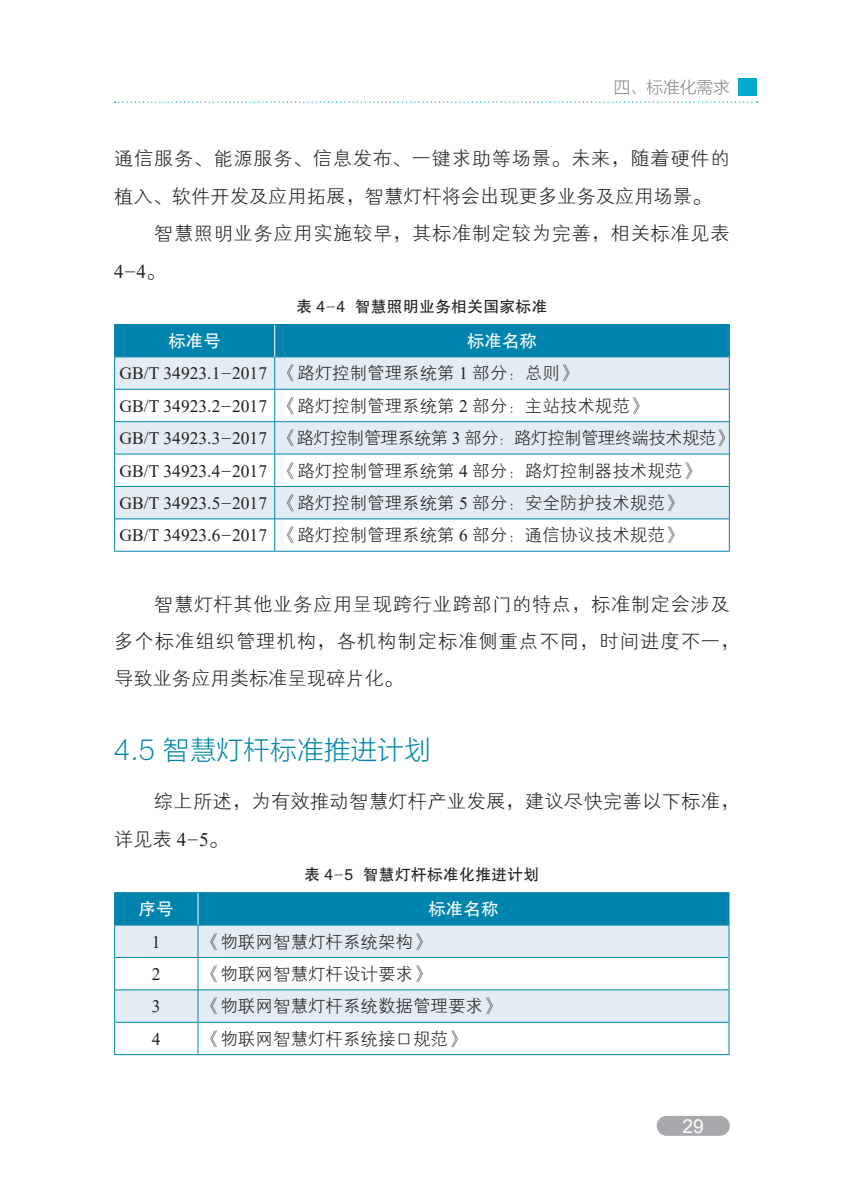
<style>
.page{position:relative;width:844px;height:1191px;background:#fff}
.page>*{position:absolute;margin:0;border:0;box-sizing:border-box;transform-origin:0 0}
.t1{font:26.25px "FZLTXHK GBK1 0";letter-spacing:.02em;color:#0084ad}
.t2{font:19.25px/37.4px "FZXH1 K GBK1 0";letter-spacing:.035em;color:#231f20}
.t3{font:19.25px/37.4px "FZXH1 K GBK1 0";letter-spacing:.015em;color:#231f20}
.t4{font:19.25px "FZXH1 K GBK1 0";color:#231f20}
.t5{font:19.25px "Times New Roman";color:#231f20}
.t6{font:19.25px "Arial";color:#fff}
.t7{font:17.5px/32.4px "FZXH1 K GBK1 0";color:#231f20}
.t8{font:17.5px "Times New Roman";color:#231f20}
.t9{font:17.5px "FZHTK GBK1 0";color:#fff}
.t10{font:16.62px "FZLTXHK GBK1 0";color:#808285}
.t11{font:15.75px "FZHTK GBK1 0";letter-spacing:.02em;color:#231f20}
.s1{font-family:"FZKTK GBK1 0"}
.s2{font-family:"FZXH1 K GBK1 0"}
.s3{font-family:"Times New Roman"}
</style>
<div class="page">
<div style="left:738px;top:78px;width:18px;height:18px;background:#00abcd"></div>
<div style="left:656px;top:1115px;width:73px;height:20px;background:#a8a9ad;border-radius:10px"></div>
<svg style="left:115px;top:102px;width:642px;height:1px"></svg>
<div style="left:115px;top:325px;width:613px;height:31px;background:#0084ad"></div>
<svg style="left:115px;top:357px;width:613px;height:161px;fill:#e4edf4"></svg>
<hr style="left:114px;top:324px;width:160px;height:1px;background:#0084ad">
<hr style="left:114px;top:325px;width:1px;height:32px;background:#0084ad">
<hr style="left:274px;top:324px;width:455px;height:1px;background:#0084ad">
<hr style="left:728px;top:325px;width:1px;height:32px;background:#0084ad">
<hr style="left:114px;top:357px;width:1px;height:32px;background:#0084ad">
<hr style="left:728px;top:357px;width:1px;height:32px;background:#0084ad">
<hr style="left:114px;top:389px;width:1px;height:33px;background:#0084ad">
<hr style="left:728px;top:389px;width:1px;height:33px;background:#0084ad">
<hr style="left:114px;top:422px;width:1px;height:32px;background:#0084ad">
<hr style="left:728px;top:422px;width:1px;height:32px;background:#0084ad">
<hr style="left:114px;top:454px;width:1px;height:32px;background:#0084ad">
<hr style="left:728px;top:454px;width:1px;height:32px;background:#0084ad">
<hr style="left:114px;top:486px;width:1px;height:33px;background:#0084ad">
<hr style="left:728px;top:486px;width:1px;height:33px;background:#0084ad">
<hr style="left:114px;top:519px;width:1px;height:32px;background:#0084ad">
<hr style="left:728px;top:519px;width:1px;height:32px;background:#0084ad">
<hr style="left:114px;top:551px;width:160px;height:1px;background:#0084ad">
<hr style="left:274px;top:551px;width:455px;height:1px;background:#0084ad">
<hr style="left:115px;top:356px;width:159px;height:1px;background:#0084ad">
<hr style="left:274px;top:356px;width:454px;height:1px;background:#0084ad">
<hr style="left:274px;top:357px;width:1px;height:32px;background:#0084ad">
<hr style="left:115px;top:389px;width:159px;height:1px;background:#0084ad">
<hr style="left:274px;top:389px;width:454px;height:1px;background:#0084ad">
<hr style="left:274px;top:389px;width:1px;height:32px;background:#0084ad">
<hr style="left:115px;top:421px;width:159px;height:1px;background:#0084ad">
<hr style="left:274px;top:421px;width:454px;height:1px;background:#0084ad">
<hr style="left:274px;top:422px;width:1px;height:32px;background:#0084ad">
<hr style="left:115px;top:454px;width:159px;height:1px;background:#0084ad">
<hr style="left:274px;top:454px;width:454px;height:1px;background:#0084ad">
<hr style="left:274px;top:454px;width:1px;height:32px;background:#0084ad">
<hr style="left:115px;top:486px;width:159px;height:1px;background:#0084ad">
<hr style="left:274px;top:486px;width:454px;height:1px;background:#0084ad">
<hr style="left:274px;top:487px;width:1px;height:31px;background:#0084ad">
<hr style="left:115px;top:518px;width:159px;height:1px;background:#0084ad">
<hr style="left:274px;top:518px;width:454px;height:1px;background:#0084ad">
<hr style="left:274px;top:519px;width:1px;height:32px;background:#0084ad">
<hr style="left:274px;top:325px;width:1px;height:32px;background:#fff">
<div style="left:115px;top:893px;width:613px;height:31px;background:#0084ad"></div>
<svg style="left:115px;top:925px;width:613px;height:97px;fill:#e4edf4"></svg>
<hr style="left:114px;top:892px;width:84px;height:1px;background:#0084ad">
<hr style="left:114px;top:893px;width:1px;height:32px;background:#0084ad">
<hr style="left:198px;top:892px;width:531px;height:1px;background:#0084ad">
<hr style="left:728px;top:893px;width:1px;height:32px;background:#0084ad">
<hr style="left:114px;top:925px;width:1px;height:32px;background:#0084ad">
<hr style="left:728px;top:925px;width:1px;height:32px;background:#0084ad">
<hr style="left:114px;top:957px;width:1px;height:33px;background:#0084ad">
<hr style="left:728px;top:957px;width:1px;height:33px;background:#0084ad">
<hr style="left:114px;top:990px;width:1px;height:32px;background:#0084ad">
<hr style="left:728px;top:990px;width:1px;height:32px;background:#0084ad">
<hr style="left:114px;top:1022px;width:1px;height:32px;background:#0084ad">
<hr style="left:728px;top:1022px;width:1px;height:32px;background:#0084ad">
<hr style="left:115px;top:924px;width:83px;height:1px;background:#0084ad">
<hr style="left:198px;top:924px;width:530px;height:1px;background:#0084ad">
<hr style="left:198px;top:925px;width:1px;height:32px;background:#0084ad">
<hr style="left:115px;top:957px;width:83px;height:1px;background:#0084ad">
<hr style="left:198px;top:957px;width:530px;height:1px;background:#0084ad">
<hr style="left:198px;top:957px;width:1px;height:32px;background:#0084ad">
<hr style="left:115px;top:989px;width:83px;height:1px;background:#0084ad">
<hr style="left:198px;top:989px;width:530px;height:1px;background:#0084ad">
<hr style="left:198px;top:990px;width:1px;height:32px;background:#0084ad">
<hr style="left:115px;top:1022px;width:83px;height:1px;background:#0084ad">
<hr style="left:198px;top:1022px;width:530px;height:1px;background:#0084ad">
<hr style="left:198px;top:1022px;width:1px;height:32px;background:#0084ad">
<hr style="left:114px;top:1054px;width:84px;height:1px;background:#0084ad">
<hr style="left:198px;top:1054px;width:531px;height:1px;background:#0084ad">
<hr style="left:198px;top:893px;width:1px;height:32px;background:#fff">
<p class="t10" style="left:596px;top:78px;width:134px">　四、标准化需求</p>
<p class="t2" style="left:114px;top:140px;width:617px">通信服务、能源服务、信息发布、一键求助等场景。未来，随着硬件的</p>
<p class="t4" style="left:114px;top:185px;width:598px">植入、软件开发及应用拓展，智慧灯杆将会出现更多业务及应用场景。</p>
<p class="t2" style="left:154px;top:215px;width:577px">智慧照明业务应用实施较早，其标准制定较为完善，相关标准见表</p>
<p class="t5" style="left:114px;top:257px;width:53px">4<span class="s1">-</span>4<span class="s2">。</span></p>
<p class="t11" style="left:296px;top:298px;width:252px">表 4<span class="s1">-</span>4 智慧照明业务相关国家标准</p>
<p class="t9" style="left:168px;top:331px;width:54px">标准号</p>
<p class="t9" style="left:467px;top:331px;width:71px">标准名称</p>
<p class="t8" style="left:119px;top:361px;width:459px">GB/T 34923.1<span class="s1">-</span>2017 <span class="s2">《路灯控制管理系统第</span> 1 <span class="s2">部分：总则》</span></p>
<p class="t7" style="left:119px;top:390px;width:615px"><span class="s3">GB/T 34923.2</span><span class="s1">-</span><span class="s3">2017</span> 《路灯控制管理系统第 <span class="s3">2</span> 部分：主站技术规范》<br><span class="s3">GB/T 34923.3</span><span class="s1">-</span><span class="s3">2017</span> 《路灯控制管理系统第 <span class="s3">3</span> 部分：路灯控制管理终端技术规范》<span class="s3">GB/T 34923.4</span><span class="s1">-</span><span class="s3">2017</span> 《路灯控制管理系统第 <span class="s3">4</span> 部分：路灯控制器技术规范》<span class="s3">GB/T 34923.5</span><span class="s1">-</span><span class="s3">2017</span> 《路灯控制管理系统第 <span class="s3">5</span> 部分：安全防护技术规范》<br><span class="s3">GB/T 34923.6</span><span class="s1">-</span><span class="s3">2017</span> 《路灯控制管理系统第 <span class="s3">6</span> 部分：通信协议技术规范》</p>
<p class="t2" style="left:114px;top:585px;width:626px;text-indent:40px">智慧灯杆其他业务应用呈现跨行业跨部门的特点，标准制定会涉及多个标准组织管理机构，各机构制定标准侧重点不同，时间进度不一，导致业务应用类标准呈现碎片化。</p>
<h1 class="t1" style="left:114px;top:735px;width:318px">4.5 智慧灯杆标准推进计划</h1>
<p class="t3" style="left:114px;top:783px;width:626px;text-indent:40px">综上所述，为有效推动智慧灯杆产业发展，建议尽快完善以下标准，详见表 <span class="s3">4</span><span class="s1">-</span><span class="s3">5</span>。</p>
<p class="t11" style="left:304px;top:866px;width:236px">表 4<span class="s1">-</span>5 智慧灯杆标准化推进计划</p>
<p class="t9" style="left:139px;top:899px;width:36px">序号</p>
<p class="t9" style="left:428px;top:899px;width:71px">标准名称</p>
<p class="t8" style="left:152px;top:929px;width:10px">1</p>
<p class="t7" style="left:203px;top:925px;width:229px">《物联网智慧灯杆系统架构》</p>
<p class="t8" style="left:152px;top:961px;width:10px">2</p>
<p class="t7" style="left:203px;top:958px;width:229px">《物联网智慧灯杆设计要求》</p>
<p class="t8" style="left:152px;top:994px;width:10px">3</p>
<p class="t7" style="left:203px;top:990px;width:299px">《物联网智慧灯杆系统数据管理要求》</p>
<p class="t8" style="left:152px;top:1026px;width:10px">4</p>
<p class="t7" style="left:203px;top:1022px;width:264px">《物联网智慧灯杆系统接口规范》</p>
<p class="t6" style="left:682px;top:1112px;width:23px">29</p>
</div>
